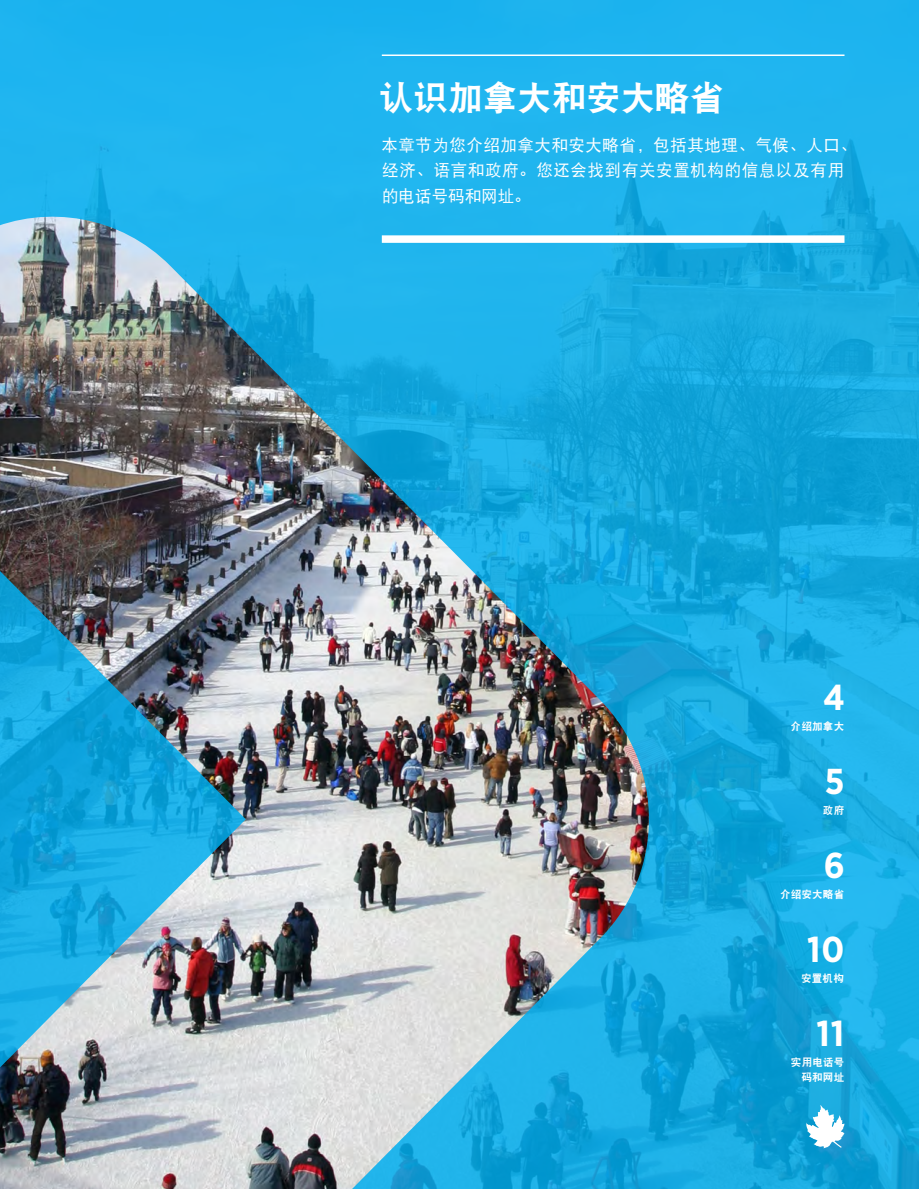
<style>
.page{position:relative;width:919px;height:1189px;background:#fff}
.page>*{position:absolute;margin:0;border:0;box-sizing:border-box;transform-origin:0 0}
.t1{font:700 36px "Gotham Narrow";color:#fff}
.t2{font:34.5px "DFP Hei W9";color:#fff}
.t3{font:16.5px/25.5px "DFP Hei W5";letter-spacing:.03em;color:#fff}
.t4{font:10.5px/15px "DFP Hei W9";letter-spacing:.025em;color:#fff;text-align:right}
</style>
<div class="page">
<img style="left:0;top:0;width:918px;height:1188px">
<svg style="left:806px;top:1104px;width:38px;height:44px"></svg>
<hr style="left:382px;top:54px;width:462px;height:2px;background:#fff">
<div style="left:382px;top:235px;width:462px;height:8px;background:#fff"></div>
<p class="t2" style="left:379px;top:79px;width:346px">认识加拿大和安大略省</p>
<p class="t3" style="left:381px;top:132px;width:477px">本章节为您介绍加拿大和安大略省，包括其地理、气候、人口、经济、语言和政府。您还会找到有关安置机构的信息以及有用的电话号码和网址。</p>
<p class="t1" style="left:823px;top:674px;width:23px">4</p>
<p class="t4" style="left:790px;top:718px;width:55px">介绍加拿大</p>
<p class="t1" style="left:824px;top:758px;width:21px">5</p>
<p class="t4" style="left:822px;top:802px;width:23px">政府</p>
<p class="t1" style="left:823px;top:842px;width:23px">6</p>
<p class="t4" style="left:779px;top:886px;width:66px">介绍安大略省</p>
<p class="t1" style="left:807px;top:926px;width:39px">10</p>
<p class="t4" style="left:801px;top:970px;width:44px">安置机构</p>
<p class="t1" style="left:816px;top:1010px;width:29px">11</p>
<p class="t4" style="left:790px;top:1054px;width:55px">实用电话号码和网址</p>
</div>
